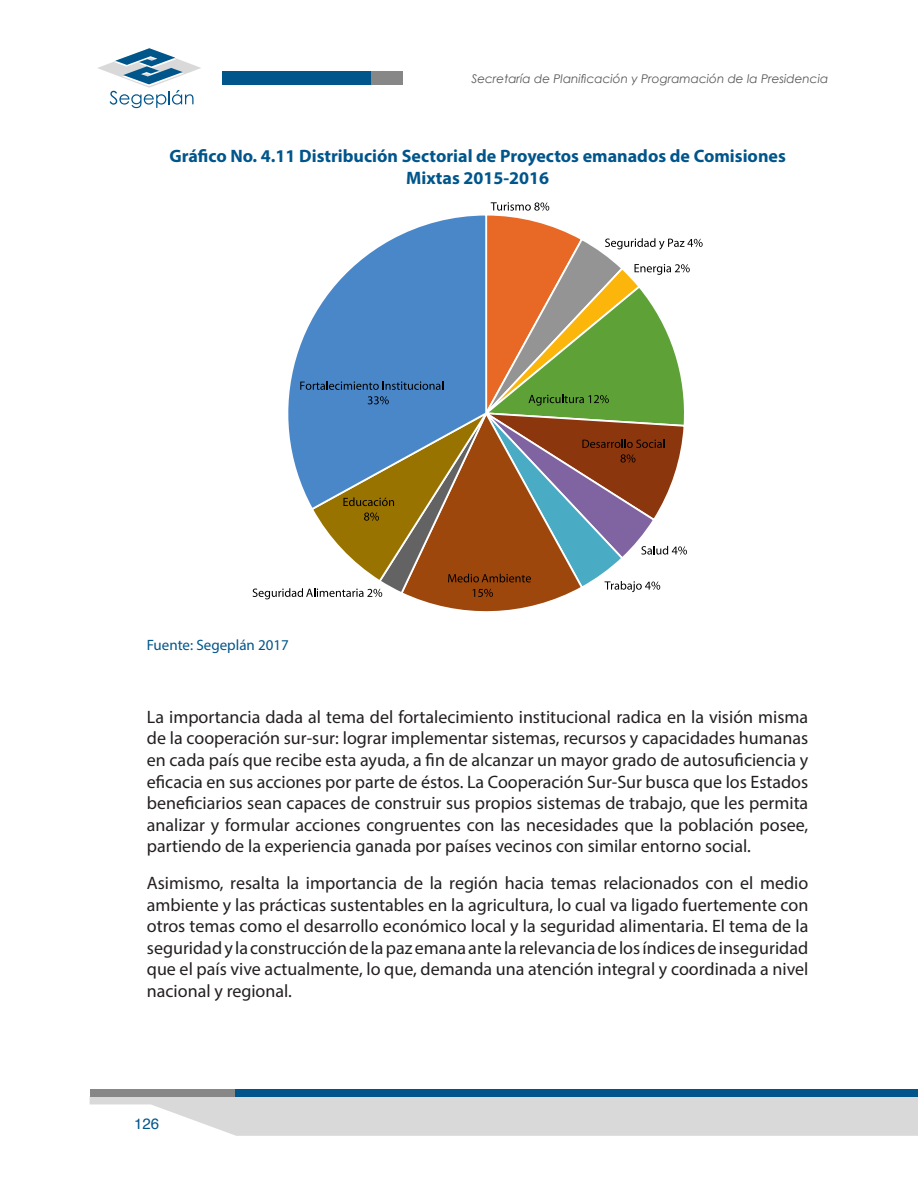
<style>
.page{position:relative;width:918px;height:1188px;background:#fff}
.page>*{position:absolute;margin:0;border:0;box-sizing:border-box;transform-origin:0 0}
.t1{font:18px/21.6px "Myriad Pro";color:#231f20;text-align:justify}
.t2{font:700 18px/21.6px "Myriad Pro";color:#00558b;text-align:center}
.t3{font:15px "Myriad Pro";color:#00558b}
.t4{font:15px "Helvetica";color:#00558b}
.t5{font:italic 12px "Century Gothic";color:#57585a}
</style>
<div class="page">
<svg style="left:90px;top:1096px;width:828px;height:40px;background:#d8d9da"></svg>
<div style="left:90px;top:1089px;width:506px;height:7px;background:#878787"></div>
<div style="left:236px;top:1089px;width:682px;height:7px;background:#00558b"></div>
<div style="left:293px;top:71px;width:110px;height:14px;background:#878787"></div>
<div style="left:222px;top:71px;width:149px;height:14px;background:#00558b"></div>
<svg style="left:98px;top:48px;width:103px;height:60px"></svg>
<svg style="left:253px;top:202px;width:450px;height:410px"></svg>
<p class="t5" style="left:471px;top:71px;width:358px">Secretaría de Planificación y Programación de la Presidencia</p>
<p class="t2" style="left:169px;top:145px;width:618px">Gráfico No. 4.11 Distribución Sectorial de Proyectos emanados de Comisiones<br>Mixtas 2015-2016</p>
<p class="t3" style="left:147px;top:635px;width:143px">Fuente: Segeplán 2017</p>
<p class="t1" style="left:147px;top:706px;width:663px">La importancia dada al tema del fortalecimiento institucional radica en la visión misma de la cooperación sur-sur: lograr implementar sistemas, recursos y capacidades humanas en cada país que recibe esta ayuda, a fin de alcanzar un mayor grado de autosuficiencia y eficacia en sus acciones por parte de éstos. La Cooperación Sur-Sur busca que los Estados beneficiarios sean capaces de construir sus propios sistemas de trabajo, que les permita analizar y formular acciones congruentes con las necesidades que la población posee, partiendo de la experiencia ganada por países vecinos con similar entorno social.</p>
<p class="t1" style="left:147px;top:872px;width:663px">Asimismo, resalta la importancia de la región hacia temas relacionados con el medio ambiente y las prácticas sustentables en la agricultura, lo cual va ligado fuertemente con otros temas como el desarrollo económico local y la seguridad alimentaria. El tema de la seguridad y la construcción de la paz emana ante la relevancia de los índices de inseguridad que el país vive actualmente, lo que, demanda una atención integral y coordinada a nivel nacional y regional.</p>
<p class="t4" style="left:134px;top:1117px;width:27px">126</p>
</div>
